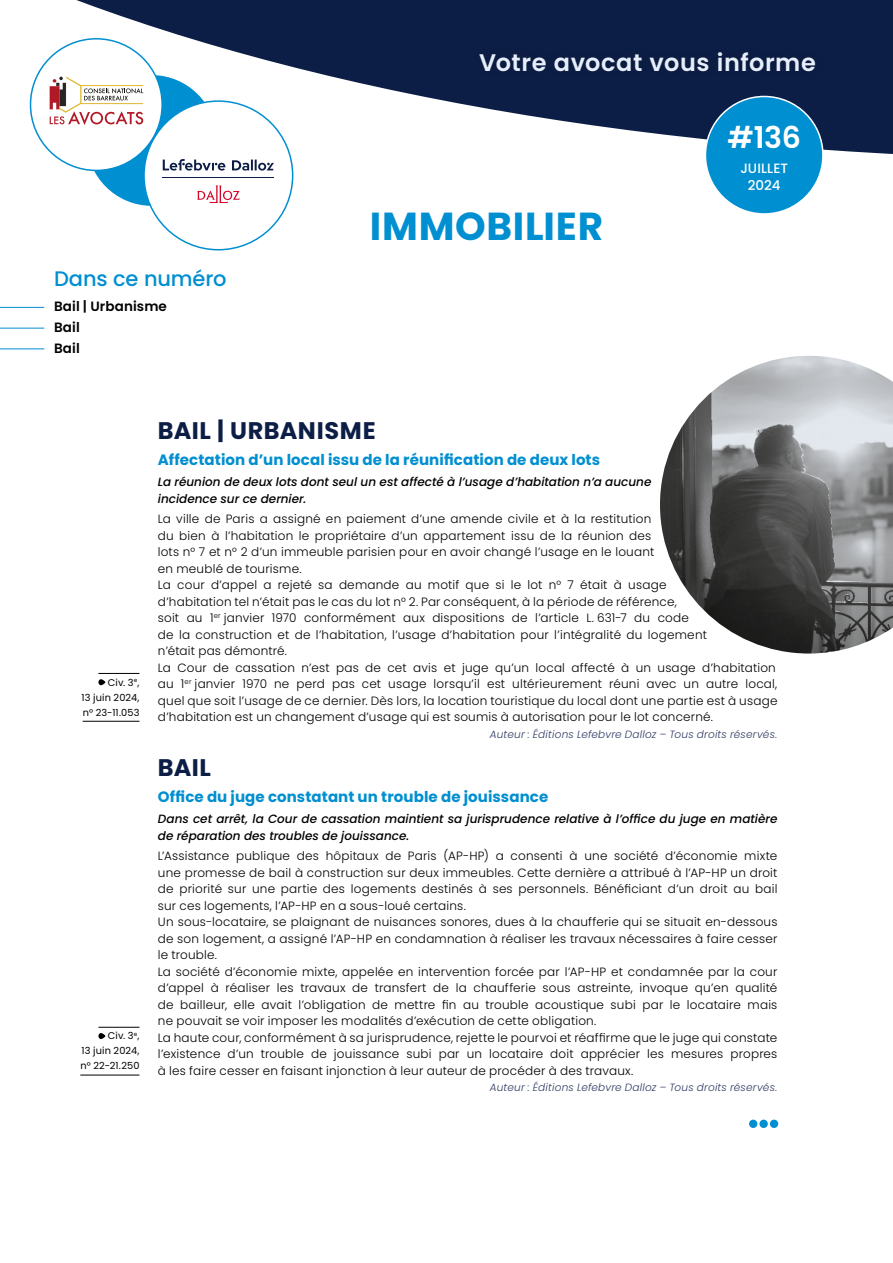
<style>
.page{position:relative;width:893px;height:1263px;background:#fff}
.page>*{position:absolute;margin:0;border:0;box-sizing:border-box;transform-origin:0 0}
.t1{font:700 39px "Poppins";letter-spacing:.02em;color:#008fd0}
.t2{font:600 30px "Poppins";color:#fff}
.t3{font:600 24px "Poppins";letter-spacing:.025em;color:#e5eefa}
.t4{font:700 24px "Poppins";letter-spacing:.025em;color:#0d1e46}
.t5{font:500 21px "Poppins";letter-spacing:-.01em;color:#008fd0}
.t6{font:700 15px "Poppins";letter-spacing:.005em;color:#008fd0}
.t7{font:600 13.5px/20.7px "Poppins";letter-spacing:.01em;color:#000}
.t8{font:500 13.5px/16.5px "Poppins";color:#fff;text-align:center}
.t9{font:300 12px/16.5px "Poppins";letter-spacing:.015em;color:#000}
.t10{font:italic 500 12px/16.5px "Poppins";color:#000}
.t11{font:italic 300 10.5px "Poppins";letter-spacing:.02em;color:#2f3a62}
.t12{font:9.75px/15px "Poppins";letter-spacing:.01em;color:#000;text-align:justify}
</style>
<div class="page">
<svg style="left:29px;top:0;width:864px;height:160px;fill:#0d1e46"></svg>
<div style="left:472px;top:43px;width:352px;height:36px;background:#0c1d44"></div>
<div style="left:705px;top:96px;width:118px;height:118px;background:#008fd0;border-radius:50%"></div>
<div style="left:705px;top:96px;width:119px;height:119px;border:2px solid #fff;border-radius:50%"></div>
<div style="left:749px;top:1119px;width:8px;height:9px;background:#008fd0;border-radius:50%"></div>
<svg style="left:759px;top:1119px;width:9px;height:9px"></svg>
<div style="left:770px;top:1119px;width:8px;height:9px;background:#008fd0;border-radius:50%"></div>
<hr style="left:98px;top:673px;width:41px;height:1px;background:#000">
<hr style="left:83px;top:721px;width:56px;height:1px;background:#000">
<div style="left:98px;top:679px;width:7px;height:6px;background:#000;border-radius:3px"></div>
<hr style="left:98px;top:1027px;width:41px;height:1px;background:#000">
<hr style="left:80px;top:1075px;width:59px;height:1px;background:#000">
<div style="left:98px;top:1033px;width:7px;height:6px;background:#000;border-radius:3px"></div>
<hr style="left:0;top:307px;width:44px;height:1px;background:#008fd0">
<hr style="left:0;top:328px;width:44px;height:1px;background:#008fd0">
<hr style="left:0;top:349px;width:44px;height:1px;background:#008fd0">
<div style="left:86px;top:74px;width:132px;height:133px;background:#008fd0;border-radius:50%"></div>
<div style="left:144px;top:101px;width:149px;height:149px;background:#fff;border-radius:50%"></div>
<svg style="left:197px;top:185px;width:43px;height:18px"></svg>
<svg style="left:163px;top:159px;width:111px;height:12px"></svg>
<hr style="left:163px;top:178px;width:111px;height:1px;background:#0d1e46">
<div style="left:31px;top:39px;width:131px;height:131px;background:#fff;border-radius:50%"></div>
<svg style="left:49px;top:77px;width:94px;height:48px"></svg>
<img style="left:660px;top:356px;width:233px;height:297px">
<h3 class="t3" style="left:479px;top:48px;width:338px">Votre avocat vous informe</h3>
<h3 class="t5" style="left:54px;top:267px;width:174px">Dans ce numéro</h3>
<p class="t7" style="left:54px;top:296px;width:114px">Bail | Urbanisme<br>Bail<br>Bail</p>
<h1 class="t1" style="left:370px;top:204px;width:235px">IMMOBILIER</h1>
<h2 class="t2" style="left:727px;top:121px;width:75px">#136</h2>
<p class="t8" style="left:740px;top:160px;width:49px">JUILLET<br>2024</p>
<p class="t12" style="left:82px;top:675px;width:59px;text-indent:26px">Civ. 3<sup>e</sup>, 13 juin 2024, n° 23-11.053</p>
<p class="t12" style="left:80px;top:1028px;width:61px;text-indent:27px">Civ. 3<sup>e</sup>, 13 juin 2024, n° 22-21.250</p>
<h3 class="t4" style="left:158px;top:417px;width:219px">BAIL | URBANISME</h3>
<p class="t6" style="left:158px;top:451px;width:444px">Affectation d’un local issu de la réunification de deux lots</p>
<p class="t10" style="left:158px;top:474px;width:495px">La réunion de deux lots dont seul un est affecté à l’usage d’habitation n’a aucune incidence sur ce dernier.</p>
<p class="t9" style="left:158px;top:511px;width:621px">La ville de Paris a assigné en paiement d’une amende civile et à la restitution<br>du bien à l’habitation le propriétaire d’un appartement issu de la réunion des<br>lots n° 7 et n° 2 d’un immeuble parisien pour en avoir changé l’usage en le louant<br>en meublé de tourisme.<br>La cour d’appel a rejeté sa demande au motif que si le lot n° 7 était à usage<br>d’habitation tel n’était pas le cas du lot n° 2. Par conséquent, à la période de référence,<br>soit au 1<sup>er</sup> janvier 1970 conformément aux dispositions de l’article L. 631-7 du code<br>de la construction et de l’habitation, l’usage d’habitation pour l’intégralité du logement<br>n’était pas démontré.<br>La Cour de cassation n’est pas de cet avis et juge qu’un local affecté à un usage d’habitation au 1<sup>er</sup> janvier 1970 ne perd pas cet usage lorsqu’il est ultérieurement réuni avec un autre local, quel que soit l’usage de ce dernier. Dès lors, la location touristique du local dont une partie est à usage d’habitation est un changement d’usage qui est soumis à autorisation pour le lot concerné.</p>
<p class="t11" style="left:490px;top:728px;width:289px">Auteur : Éditions Lefebvre Dalloz – Tous droits réservés.</p>
<h3 class="t4" style="left:158px;top:754px;width:55px">BAIL</h3>
<p class="t6" style="left:158px;top:788px;width:392px">Office du juge constatant un trouble de jouissance</p>
<p class="t10" style="left:158px;top:811px;width:621px">Dans cet arrêt, la Cour de cassation maintient sa jurisprudence relative à l’office du juge en matière de réparation des troubles de jouissance.</p>
<p class="t9" style="left:158px;top:848px;width:621px">L’Assistance publique des hôpitaux de Paris (AP-HP) a consenti à une société d’économie mixte une promesse de bail à construction sur deux immeubles. Cette dernière a attribué à l’AP-HP un droit de priorité sur une partie des logements destinés à ses personnels. Bénéficiant d’un droit au bail sur ces logements, l’AP-HP en a sous-loué certains.<br>Un sous-locataire, se plaignant de nuisances sonores, dues à la chaufferie qui se situait en-dessous de son logement, a assigné l’AP-HP en condamnation à réaliser les travaux nécessaires à faire cesser le trouble.<br>La société d’économie mixte, appelée en intervention forcée par l’AP-HP et condamnée par la cour d’appel à réaliser les travaux de transfert de la chaufferie sous astreinte, invoque qu’en qualité de bailleur, elle avait l’obligation de mettre fin au trouble acoustique subi par le locataire mais ne pouvait se voir imposer les modalités d’exécution de cette obligation.<br>La haute cour, conformément à sa jurisprudence, rejette le pourvoi et réaffirme que le juge qui constate l’existence d’un trouble de jouissance subi par un locataire doit apprécier les mesures propres à les faire cesser en faisant injonction à leur auteur de procéder à des travaux.</p>
<p class="t11" style="left:490px;top:1081px;width:289px">Auteur : Éditions Lefebvre Dalloz – Tous droits réservés.</p>
</div>
